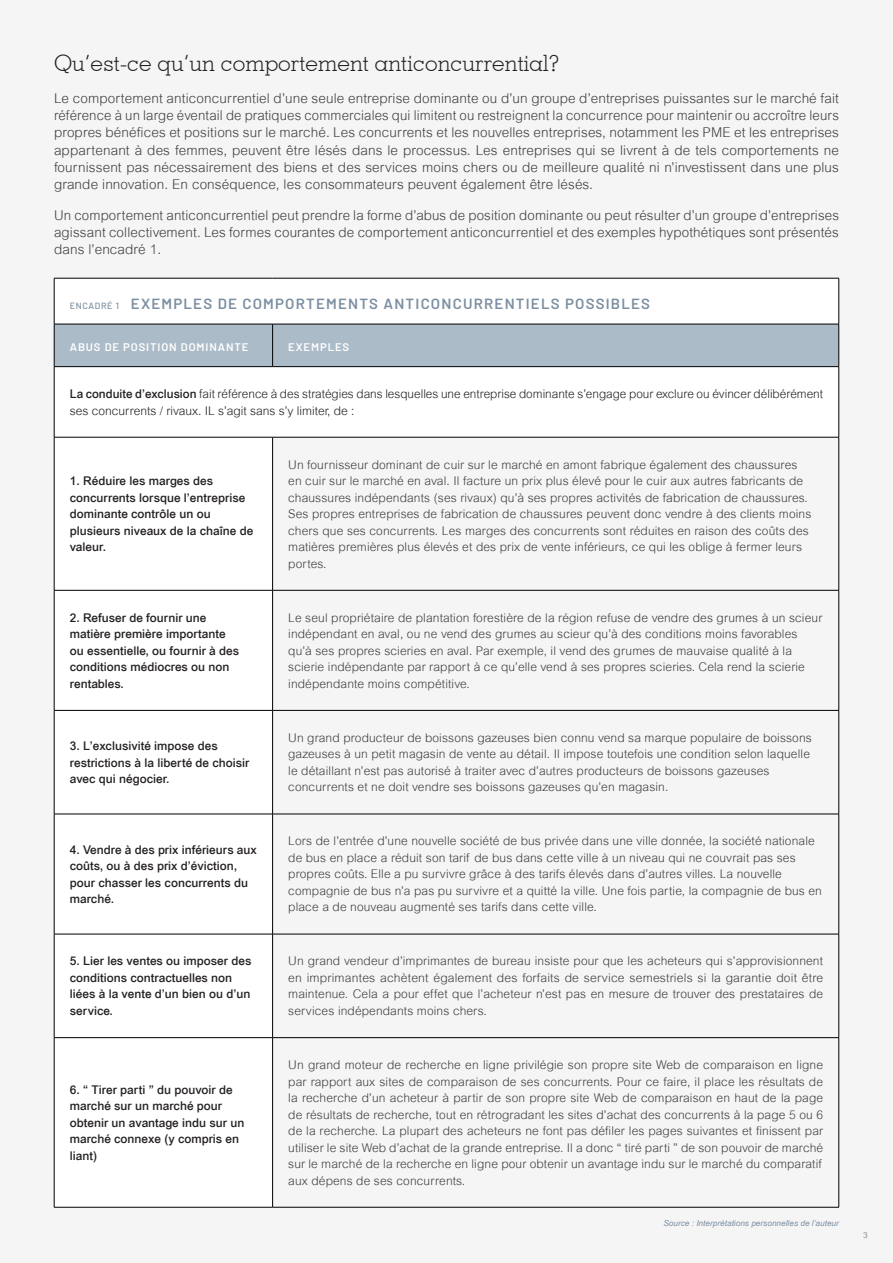
<style>
.page{position:relative;width:893px;height:1263px;background:#f5f5f6}
.page>*{position:absolute;margin:0;border:0;box-sizing:border-box;transform-origin:0 0}
.Body_Paragraph_Style{font:300 22.5px "Geometric Slab 703 BT";color:#231f20}
.Body_Paragraph_Style-2{font:600 14.7px "Barlow";letter-spacing:.08em;color:#7c8fa1}
.Body_Paragraph_Style-3{font:300 13.5px/17.2px "Arial MT Std";letter-spacing:.01em;color:#3e3e3f;text-align:justify}
.Body_Paragraph_Style-4{font:300 12px/16.5px "Arial MT Std";letter-spacing:.01em;color:#3e3e3f}
.Body_Paragraph_Style-5{font:500 12px/16.5px "Arial MT Std";color:#231f20}
.Body_Paragraph_Style-6{font:300 12px/16.5px "Arial MT Std";color:#231f20}
.Body_Paragraph_Style-7{font:600 10.95px "Barlow";letter-spacing:.08em;color:#fff}
.t1{font:italic 8.25px "Arial MT Std";color:#7c8fa1}
.t2{font:300 8.25px "Arial MT Std";color:#6c6d70}
.s1{font-weight:500;font-size:9px}
.s2{font-weight:500}
</style>
<div class="page">
<div style="left:55px;top:323px;width:783px;height:884px;background:#fff"></div>
<div style="left:55px;top:325px;width:783px;height:41px;background:#acbbc8"></div>
<svg style="left:273px;top:438px;width:565px;height:769px"></svg>
<hr style="left:54px;top:278px;width:219px;height:1px;background:#000">
<hr style="left:54px;top:278px;width:1px;height:46px;background:#000">
<hr style="left:273px;top:278px;width:566px;height:1px;background:#000">
<hr style="left:838px;top:278px;width:1px;height:46px;background:#000">
<hr style="left:54px;top:324px;width:219px;height:1px;background:#000">
<hr style="left:54px;top:324px;width:1px;height:42px;background:#000">
<hr style="left:273px;top:324px;width:566px;height:1px;background:#000">
<hr style="left:272px;top:324px;width:1px;height:42px;background:#000">
<hr style="left:838px;top:324px;width:1px;height:42px;background:#000">
<hr style="left:54px;top:366px;width:219px;height:1px;background:#000">
<hr style="left:54px;top:367px;width:1px;height:70px;background:#000">
<hr style="left:273px;top:366px;width:566px;height:1px;background:#000">
<hr style="left:838px;top:367px;width:1px;height:70px;background:#000">
<hr style="left:54px;top:437px;width:219px;height:1px;background:#000">
<hr style="left:54px;top:437px;width:1px;height:153px;background:#000">
<hr style="left:273px;top:437px;width:566px;height:1px;background:#000">
<hr style="left:272px;top:437px;width:1px;height:153px;background:#000">
<hr style="left:838px;top:437px;width:1px;height:153px;background:#000">
<hr style="left:54px;top:590px;width:219px;height:1px;background:#000">
<hr style="left:54px;top:590px;width:1px;height:120px;background:#000">
<hr style="left:273px;top:590px;width:566px;height:1px;background:#000">
<hr style="left:272px;top:590px;width:1px;height:120px;background:#000">
<hr style="left:838px;top:590px;width:1px;height:120px;background:#000">
<hr style="left:54px;top:710px;width:219px;height:1px;background:#000">
<hr style="left:54px;top:710px;width:1px;height:104px;background:#000">
<hr style="left:273px;top:710px;width:566px;height:1px;background:#000">
<hr style="left:272px;top:710px;width:1px;height:104px;background:#000">
<hr style="left:838px;top:710px;width:1px;height:104px;background:#000">
<hr style="left:54px;top:814px;width:219px;height:1px;background:#000">
<hr style="left:54px;top:814px;width:1px;height:120px;background:#000">
<hr style="left:273px;top:814px;width:566px;height:1px;background:#000">
<hr style="left:272px;top:814px;width:1px;height:120px;background:#000">
<hr style="left:838px;top:814px;width:1px;height:120px;background:#000">
<hr style="left:54px;top:934px;width:219px;height:1px;background:#000">
<hr style="left:54px;top:934px;width:1px;height:103px;background:#000">
<hr style="left:273px;top:934px;width:566px;height:1px;background:#000">
<hr style="left:272px;top:934px;width:1px;height:103px;background:#000">
<hr style="left:838px;top:934px;width:1px;height:103px;background:#000">
<hr style="left:54px;top:1037px;width:219px;height:1px;background:#000">
<hr style="left:54px;top:1038px;width:1px;height:169px;background:#000">
<hr style="left:273px;top:1037px;width:566px;height:1px;background:#000">
<hr style="left:272px;top:1038px;width:1px;height:169px;background:#000">
<hr style="left:838px;top:1038px;width:1px;height:169px;background:#000">
<hr style="left:54px;top:1207px;width:219px;height:1px;background:#000">
<hr style="left:273px;top:1207px;width:566px;height:1px;background:#000">
<p class="Body_Paragraph_Style" style="left:54px;top:49px;width:508px">Qu’est-ce qu’un comportement anticoncurrential?</p>
<p class="Body_Paragraph_Style-3" style="left:54px;top:89px;width:786px">Le comportement anticoncurrentiel d’une seule entreprise dominante ou d’un groupe d’entreprises puissantes sur le marché fait référence à un large éventail de pratiques commerciales qui limitent ou restreignent la concurrence pour maintenir ou accroître leurs propres bénéfices et positions sur le marché. Les concurrents et les nouvelles entreprises, notamment les PME et les entreprises appartenant à des femmes, peuvent être lésés dans le processus. Les entreprises qui se livrent à de tels comportements ne fournissent pas nécessairement des biens et des services moins chers ou de meilleure qualité ni n’investissent dans une plus grande innovation. En conséquence, les consommateurs peuvent également être lésés.</p>
<p class="Body_Paragraph_Style-3" style="left:54px;top:206px;width:786px">Un comportement anticoncurrentiel peut prendre la forme d’abus de position dominante ou peut résulter d’un groupe d’entreprises agissant collectivement. Les formes courantes de comportement anticoncurrentiel et des exemples hypothétiques sont présentés dans l’encadré 1.</p>
<p class="Body_Paragraph_Style-2" style="left:70px;top:293px;width:582px"><span class="s1">ENCADRÉ 1</span> EXEMPLES DE COMPORTEMENTS ANTICONCURRENTIELS POSSIBLES</p>
<p class="Body_Paragraph_Style-7" style="left:70px;top:339px;width:180px">ABUS DE POSITION DOMINANTE</p>
<p class="Body_Paragraph_Style-7" style="left:288px;top:339px;width:62px">EXEMPLES</p>
<p class="Body_Paragraph_Style-6" style="left:70px;top:386px;width:755px"><span class="s2">La conduite d’exclusion</span> fait référence à des stratégies dans lesquelles une entreprise dominante s’engage pour exclure ou évincer délibérément ses concurrents / rivaux. IL s’agit sans s’y limiter, de :</p>
<p class="Body_Paragraph_Style-5" style="left:70px;top:473px;width:185px">1. Réduire les marges des concurrents lorsque l’entreprise dominante contrôle un ou plusieurs niveaux de la chaîne de valeur.</p>
<p class="Body_Paragraph_Style-4" style="left:288px;top:456px;width:525px">Un fournisseur dominant de cuir sur le marché en amont fabrique également des chaussures en cuir sur le marché en aval. Il facture un prix plus élevé pour le cuir aux autres fabricants de chaussures indépendants (ses rivaux) qu’à ses propres activités de fabrication de chaussures.<br>Ses propres entreprises de fabrication de chaussures peuvent donc vendre à des clients moins chers que ses concurrents. Les marges des concurrents sont réduites en raison des coûts des matières premières plus élevés et des prix de vente inférieurs, ce qui les oblige à fermer leurs portes.</p>
<p class="Body_Paragraph_Style-5" style="left:70px;top:609px;width:171px">2. Refuser de fournir une matière première importante ou essentielle, ou fournir à des conditions médiocres ou non rentables.</p>
<p class="Body_Paragraph_Style-4" style="left:288px;top:609px;width:536px">Le seul propriétaire de plantation forestière de la région refuse de vendre des grumes à un scieur indépendant en aval, ou ne vend des grumes au scieur qu’à des conditions moins favorables qu’à ses propres scieries en aval. Par exemple, il vend des grumes de mauvaise qualité à la scierie indépendante par rapport à ce qu’elle vend à ses propres scieries. Cela rend la scierie indépendante moins compétitive.</p>
<p class="Body_Paragraph_Style-5" style="left:70px;top:737px;width:181px">3. L’exclusivité impose des restrictions à la liberté de choisir avec qui négocier.</p>
<p class="Body_Paragraph_Style-4" style="left:288px;top:729px;width:525px">Un grand producteur de boissons gazeuses bien connu vend sa marque populaire de boissons gazeuses à un petit magasin de vente au détail. Il impose toutefois une condition selon laquelle le détaillant n’est pas autorisé à traiter avec d’autres producteurs de boissons gazeuses concurrents et ne doit vendre ses boissons gazeuses qu’en magasin.</p>
<p class="Body_Paragraph_Style-5" style="left:70px;top:841px;width:189px">4. Vendre à des prix inférieurs aux coûts, ou à des prix d’éviction, pour chasser les concurrents du marché.</p>
<p class="Body_Paragraph_Style-4" style="left:288px;top:833px;width:535px">Lors de l’entrée d’une nouvelle société de bus privée dans une ville donnée, la société nationale de bus en place a réduit son tarif de bus dans cette ville à un niveau qui ne couvrait pas ses propres coûts. Elle a pu survivre grâce à des tarifs élevés dans d’autres villes. La nouvelle compagnie de bus n’a pas pu survivre et a quitté la ville. Une fois partie, la compagnie de bus en place a de nouveau augmenté ses tarifs dans cette ville.</p>
<p class="Body_Paragraph_Style-5" style="left:70px;top:953px;width:183px">5. Lier les ventes ou imposer des conditions contractuelles non liées à la vente d’un bien ou d’un service.</p>
<p class="Body_Paragraph_Style-4" style="left:288px;top:953px;width:537px;text-align:justify">Un grand vendeur d’imprimantes de bureau insiste pour que les acheteurs qui s’approvisionnent en imprimantes achètent également des forfaits de service semestriels si la garantie doit être maintenue. Cela a pour effet que l’acheteur n’est pas en mesure de trouver des prestataires de services indépendants moins chers.</p>
<p class="Body_Paragraph_Style-5" style="left:70px;top:1081px;width:176px">6. “ Tirer parti ” du pouvoir de marché sur un marché pour obtenir un avantage indu sur un marché connexe (y compris en liant)</p>
<p class="Body_Paragraph_Style-4" style="left:288px;top:1057px;width:536px;text-align:justify">Un grand moteur de recherche en ligne privilégie son propre site Web de comparaison en ligne par rapport aux sites de comparaison de ses concurrents. Pour ce faire, il place les résultats de la recherche d’un acheteur à partir de son propre site Web de comparaison en haut de la page de résultats de recherche, tout en rétrogradant les sites d’achat des concurrents à la page 5 ou 6 de la recherche. La plupart des acheteurs ne font pas défiler les pages suivantes et finissent par utiliser le site Web d’achat de la grande entreprise. Il a donc “ tiré parti ” de son pouvoir de marché sur le marché de la recherche en ligne pour obtenir un avantage indu sur le marché du comparatif aux dépens de ses concurrents.</p>
<p class="t1" style="left:663px;top:1218px;width:177px">Source : Interprétations personnelles de l’auteur</p>
<p class="t2" style="left:863px;top:1231px;width:6px">3</p>
</div>
